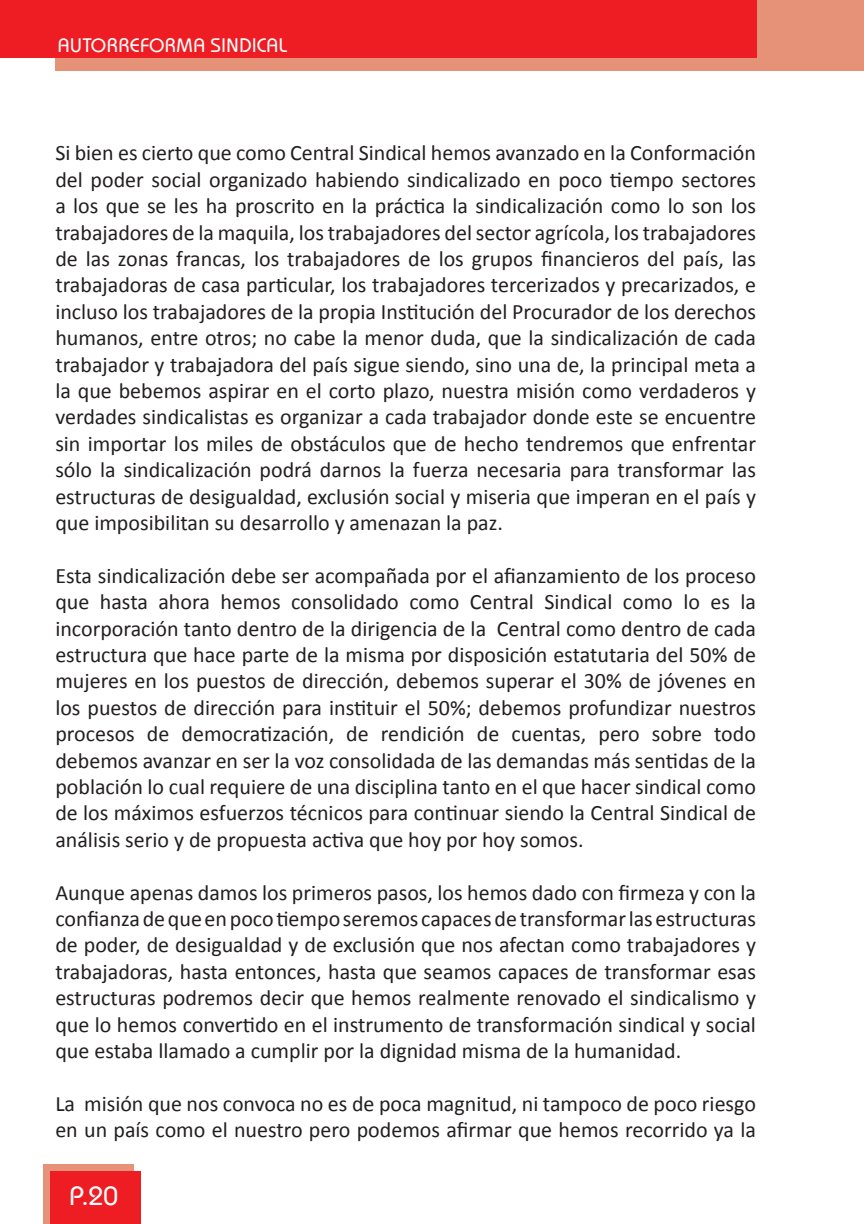
<style>
.page{position:relative;width:864px;height:1224px;background:#fff}
.page>*{position:absolute;margin:0;border:0;box-sizing:border-box;transform-origin:0 0}
.t1{font:500 28px "Bauhaus Itc TEE";color:#fff}
.t2{font:22px/26.4px "Calibri";color:#231f20;text-align:justify}
.t3{font:500 20.4px "Bauhaus Itc TEE";color:#fff}
</style>
<div class="page">
<div style="left:55px;top:0;width:809px;height:70px;background:#e59279"></div>
<div style="left:0;top:0;width:756px;height:58px;background:#ee1d23"></div>
<div style="left:43px;top:1165px;width:90px;height:59px;background:#e59279"></div>
<div style="left:50px;top:1172px;width:90px;height:52px;background:#ee1d23"></div>
<p class="t3" style="left:58px;top:33px;width:232px">AUTORREFORMA SINDICAL</p>
<p class="t2" style="left:55px;top:140px;width:702px">Si bien es cierto que como Central Sindical hemos avanzado en la Conformación del poder social organizado habiendo sindicalizado en poco tiempo sectores a los que se les ha proscrito en la práctica la sindicalización como lo son los trabajadores de la maquila, los trabajadores del sector agrícola, los trabajadores de las zonas francas, los trabajadores de los grupos financieros del país, las trabajadoras de casa particular, los trabajadores tercerizados y precarizados, e incluso los trabajadores de la propia Institución del Procurador de los derechos humanos, entre otros; no cabe la menor duda, que la sindicalización de cada trabajador y trabajadora del país sigue siendo, sino una de, la principal meta a la que bebemos aspirar en el corto plazo, nuestra misión como verdaderos y verdades sindicalistas es organizar a cada trabajador donde este se encuentre sin importar los miles de obstáculos que de hecho tendremos que enfrentar sólo la sindicalización podrá darnos la fuerza necesaria para transformar las estructuras de desigualdad, exclusión social y miseria que imperan en el país y que imposibilitan su desarrollo y amenazan la paz.</p>
<p class="t2" style="left:55px;top:562px;width:702px">Esta sindicalización debe ser acompañada por el afianzamiento de los proceso que hasta ahora hemos consolidado como Central Sindical como lo es la incorporación tanto dentro de la dirigencia de la Central como dentro de cada estructura que hace parte de la misma por disposición estatutaria del 50% de mujeres en los puestos de dirección, debemos superar el 30% de jóvenes en los puestos de dirección para instituir el 50%; debemos profundizar nuestros procesos de democratización, de rendición de cuentas, pero sobre todo debemos avanzar en ser la voz consolidada de las demandas más sentidas de la población lo cual requiere de una disciplina tanto en el que hacer sindical como de los máximos esfuerzos técnicos para continuar siendo la Central Sindical de análisis serio y de propuesta activa que hoy por hoy somos.</p>
<p class="t2" style="left:55px;top:879px;width:702px">Aunque apenas damos los primeros pasos, los hemos dado con firmeza y con la confianza de que en poco tiempo seremos capaces de transformar las estructuras de poder, de desigualdad y de exclusión que nos afectan como trabajadores y trabajadoras, hasta entonces, hasta que seamos capaces de transformar esas estructuras podremos decir que hemos realmente renovado el sindicalismo y que lo hemos convertido en el instrumento de transformación sindical y social que estaba llamado a cumplir por la dignidad misma de la humanidad.</p>
<p class="t2" style="left:55px;top:1090px;width:702px">La misión que nos convoca no es de poca magnitud, ni tampoco de poco riesgo en un país como el nuestro pero podemos afirmar que hemos recorrido ya la</p>
<p class="t1" style="left:69px;top:1179px;width:51px">P.20</p>
</div>
